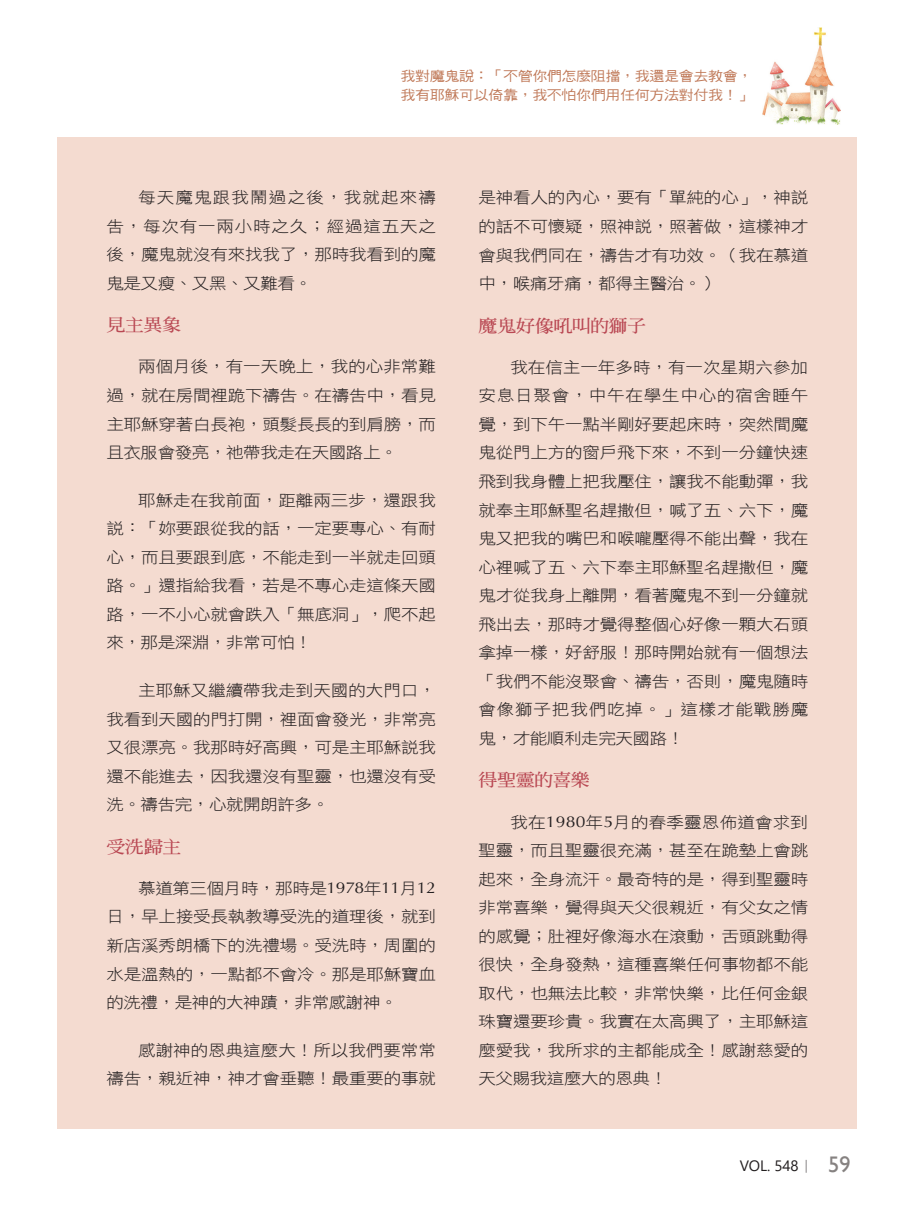
<style>
.page{position:relative;width:906px;height:1217px;background:#fff}
.page>*{position:absolute;margin:0;border:0;box-sizing:border-box;transform-origin:0 0}
.t1{font:22.5px "Gill Sans";color:#868281}
.中標{font:17.55px "DF Ming W7 WIN BF";letter-spacing:-.02em;color:#b94853;scale:1.08 1}
.t2{font:15.75px/28.5px "DF Hei W3 WIN BF";letter-spacing:-.01em;color:#231f20;text-align:justify;scale:1.11 1}
.t3{font:15px "Segoe UI";color:#231f20}
.眉批{font:13.5px/19.5px "DF Hei W5 WIN BF";letter-spacing:-.025em;color:#bf7756;scale:1.11 1}
.s1{font-family:"Optima"}
.s2{font-family:"Adobe Ming Std";font-weight:300}
</style>
<div class="page">
<div style="left:57px;top:137px;width:800px;height:991px;background:#f4dbd0"></div>
<img style="left:763px;top:28px;width:77px;height:96px">
<p class="眉批" style="left:400px;top:66px;width:318px">我對魔鬼說：「不管你們怎麼阻擋，我還是會去教會，我有耶穌可以倚靠，我不怕你們用任何方法對付我！」</p>
<p class="t2" style="left:106px;top:183px;width:298px;text-indent:32px">每天魔鬼跟我鬧過之後，我就起來禱告，每次有一兩小時之久；經過這五天之後，魔鬼就沒有來找我了，那時我看到的魔鬼是又瘦、又黑、又難看。</p>
<p class="中標" style="left:106px;top:316px;width:71px">見主異象</p>
<p class="t2" style="left:106px;top:352px;width:298px;text-indent:32px">兩個月後，有一天晚上，我的心非常難過，就在房間裡跪下禱告。在禱告中，看見主耶穌穿著白長袍，頭髮長長的到肩膀，而且衣服會發亮，祂帶我走在天國路上。</p>
<p class="t2" style="left:106px;top:485px;width:298px;text-indent:32px">耶穌走在我前面，距離兩三步，還跟我說：「妳要跟從我的話，一定要專心、有耐心，而且要跟到底，不能走到一半就走回頭路。」還指給我看，若是不專心走這條天國路，一不小心就會跌入「無底洞」，爬不起來，那是深淵，非常可怕！</p>
<p class="t2" style="left:106px;top:675px;width:298px;text-indent:32px">主耶穌又繼續帶我走到天國的大門口，我看到天國的門打開，裡面會發光，非常亮又很漂亮。我那時好高興，可是主耶穌說我還不能進去，因我還沒有聖靈，也還沒有受洗。禱告完，心就開朗許多。</p>
<p class="中標" style="left:106px;top:837px;width:71px">受洗歸主</p>
<p class="t2" style="left:106px;top:873px;width:298px;text-indent:32px">慕道第三個月時，那時是<span class="s1">1978</span>年<span class="s1">11</span>月<span class="s1">12</span>日，早上接受長執教導受洗的道理後，就到新店溪秀朗橋下的洗禮場。受洗時，周圍的水是溫熱的，一點都不會冷。那是耶穌寶血的洗禮，是神的大神蹟，非常感謝神。</p>
<p class="t2" style="left:106px;top:1035px;width:298px;text-align:right">感謝神的恩典這麼大！所以我們要常常<br>禱告，親近神，神才會垂聽！最重要的事就</p>
<p class="t2" style="left:478px;top:183px;width:298px">是神看人的內心，要有「單純的心」，神說的話不可懷疑，照神說，照著做，這樣神才會與我們同在，禱告才有功效。（我在慕道中，喉痛牙痛，都得主醫治。）</p>
<p class="中標" style="left:478px;top:317px;width:157px">魔鬼好像吼叫的獅子</p>
<p class="t2" style="left:478px;top:353px;width:298px;text-indent:32px">我在信主一年多時，有一次星期六參加安息日聚會，中午在學生中心的宿舍睡午覺，到下午一點半剛好要起床時，突然間魔鬼從門上方的窗戶飛下來，不到一分鐘快速飛到我身體上把我壓住，讓我不能動彈，我就奉主耶穌聖名趕撒但，喊了五、六下，魔鬼又把我的嘴巴和喉嚨壓得不能出聲，我在心裡喊了五、六下奉主耶穌聖名趕撒但，魔鬼才從我身上離開，看著魔鬼不到一分鐘就飛出去，那時才覺得整個心好像一顆大石頭拿掉一樣，好舒服！那時開始就有一個想法「我們不能沒聚會、禱告，否則，魔鬼隨時會像獅子把我們吃掉。」這樣才能戰勝魔鬼，才能順利走完天國路！</p>
<p class="中標" style="left:478px;top:771px;width:105px">得聖靈的喜樂</p>
<p class="t2" style="left:478px;top:807px;width:298px;text-indent:32px">我在<span class="s1">1980</span>年<span class="s1">5</span>月的春季靈恩佈道會求到聖靈，而且聖靈很充滿，甚至在跪墊上會跳起來，全身流汗。最奇特的是，得到聖靈時非常喜樂，覺得與天父很親近，有父女之情的感覺；肚裡好像海水在滾動，舌頭跳動得很快，全身發熱，這種喜樂任何事物都不能取代，也無法比較，非常快樂，比任何金銀珠寶還要珍貴。我實在太高興了，主耶穌這麼愛我，我所求的主都能成全！感謝慈愛的天父賜我這麼大的恩典！</p>
<p class="t3" style="left:739px;top:1151px;width:75px">VOL. 548<span class="s2">｜</span></p>
<p class="t1" style="left:828px;top:1150px;width:24px">59</p>
</div>
